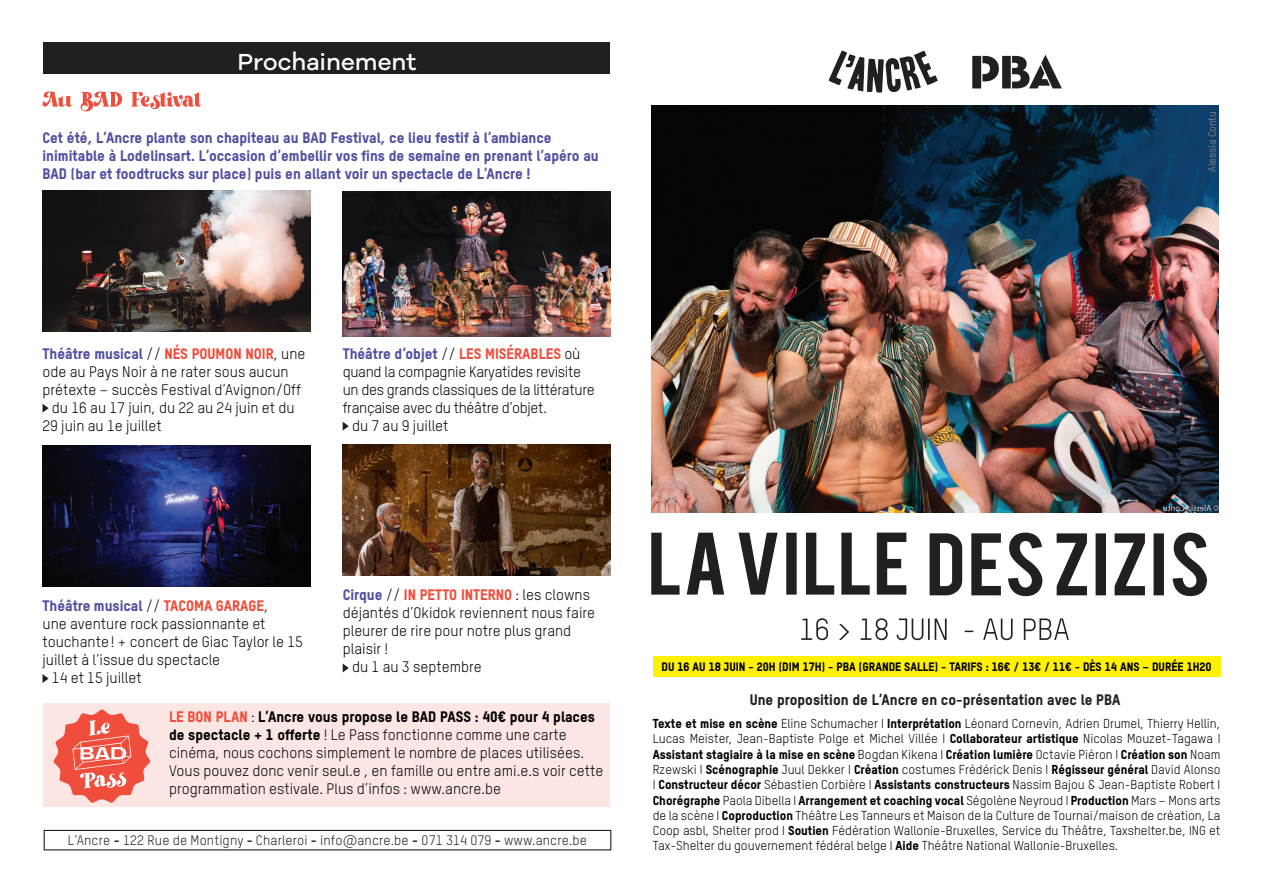
<style>
.page{position:relative;width:1263px;height:893px;background:#fff}
.page>*{position:absolute;margin:0;border:0;box-sizing:border-box;transform-origin:0 0}
.t1{font:500 24px "Galano Grotesque Alt";color:#fff}
.t2{font:15px/18px "TSTAR";color:#000}
.t3{font:800 15px/18px "TSTAR";color:#504fa1}
.t4{font:15px/18px "TSTAR";letter-spacing:-.02em;color:#000}
.t5{font:800 15px "TSTAR";color:#231f20}
.t6{font:13.5px "TSTAR";letter-spacing:.01em;color:#231f20}
.t7{font:12.75px/15.3px "TSTAR";color:#000;text-align:justify}
.t8{font:800 12px "TSTAR";color:#000}
.t9{font:10.5px "TSTAR";color:#939598}
.s1{font-weight:800;color:#504fa1}
.s2{font-weight:800;color:#ef4e3c}
.s3{font-weight:800}
</style>
<div class="page">
<div style="left:44px;top:704px;width:566px;height:103px;background:#fce6e4"></div>
<img style="left:651px;top:106px;width:568px;height:406px">
<div style="left:44px;top:830px;width:567px;height:20px;border:1px solid #231f20"></div>
<div style="left:44px;top:43px;width:566px;height:31px;background:#231f20"></div>
<svg style="left:42px;top:91px;width:159px;height:21px"></svg>
<svg style="left:829px;top:50px;width:109px;height:43px"></svg>
<svg style="left:801px;top:618px;width:268px;height:22px"></svg>
<svg style="left:929px;top:533px;width:278px;height:63px"></svg>
<svg style="left:651px;top:533px;width:255px;height:62px"></svg>
<div style="left:653px;top:656px;width:567px;height:21px;background:#fff101"></div>
<svg style="left:43px;top:404px;width:6px;height:9px"></svg>
<svg style="left:343px;top:422px;width:6px;height:9px"></svg>
<svg style="left:43px;top:674px;width:6px;height:9px"></svg>
<svg style="left:343px;top:664px;width:6px;height:8px"></svg>
<img style="left:43px;top:191px;width:267px;height:140px">
<img style="left:43px;top:446px;width:267px;height:140px">
<img style="left:343px;top:192px;width:267px;height:144px">
<img style="left:343px;top:445px;width:267px;height:131px">
<svg style="left:53px;top:709px;width:97px;height:94px"></svg>
<svg style="left:972px;top:55px;width:90px;height:33px"></svg>
<p class="t1" style="left:237px;top:47px;width:180px">Prochainement</p>
<p class="t3" style="left:43px;top:128px;width:558px">Cet été, L’Ancre plante son chapiteau au BAD Festival, ce lieu festif à l’ambiance inimitable à Lodelinsart. L’occasion d’embellir vos fins de semaine en prenant l’apéro au<br>BAD (bar et foodtrucks sur place) puis en allant voir un spectacle de L’Ancre !</p>
<p class="t9" style="left:1206px;top:172px;width:62px;rotate:-90deg">Alessia Contu</p>
<p class="t2" style="left:43px;top:344px;width:264px"><span class="s1">Théâtre musical</span> // <span class="s2">NÉS POUMON NOIR</span>, une ode au Pays Noir à ne rater sous aucun prétexte – succès Festival d’Avignon/Off</p>
<p class="t2" style="left:43px;top:398px;width:254px;text-indent:9px">du 16 au 17 juin, du 22 au 24 juin et du<br>29 juin au 1e juillet</p>
<p class="t4" style="left:343px;top:344px;width:253px"><span class="s1">Théâtre d’objet</span> // <span class="s2">LES MISÉRABLES</span> où quand la compagnie Karyatides revisite un des grands classiques de la littérature française avec du théâtre d’objet.</p>
<p class="t2" style="left:352px;top:416px;width:98px">du 7 au 9 juillet</p>
<p class="t2" style="left:343px;top:586px;width:254px"><span class="s1">Cirque</span> // <span class="s2">IN PETTO INTERNO</span> : les clowns déjantés d’Okidok reviennent nous faire pleurer de rire pour notre plus grand plaisir !</p>
<p class="t2" style="left:352px;top:658px;width:131px">du 1 au 3 septembre</p>
<p class="t2" style="left:43px;top:596px;width:262px"><span class="s1">Théâtre musical</span> // <span class="s2">TACOMA GARAGE</span>,<br>une aventure rock passionnante et touchante! + concert de Giac Taylor le 15 juillet à l’issue du spectacle</p>
<p class="t2" style="left:52px;top:668px;width:91px">14 et 15 juillet</p>
<p class="t2" style="left:169px;top:708px;width:436px"><span class="s2">LE BON PLAN</span> : <span class="s3">L’Ancre vous propose le BAD PASS : 40€ pour 4 places de spectacle + 1 offerte</span> ! Le Pass fonctionne comme une carte cinéma, nous cochons simplement le nombre de places utilisées.<br>Vous pouvez donc venir seul.e , en famille ou entre ami.e.s voir cette programmation estivale. Plus d’infos : www.ancre.be</p>
<p class="t6" style="left:68px;top:832px;width:521px">L’Ancre <span class="s3">-</span> 122 Rue de Montigny <span class="s3">-</span> Charleroi <span class="s3">-</span> info@ancre.be <span class="s3">-</span> 071 314 079 <span class="s3">-</span> www.ancre.be</p>
<p class="t8" style="left:661px;top:660px;width:552px">DU 16 AU 18 JUIN - 20H (DIM 17H) - PBA (GRANDE SALLE) - TARIFS : 16€ / 13€ / 11€ - DÈS 14 ANS – DURÉE 1H20</p>
<p class="t5" style="left:750px;top:690px;width:372px">Une proposition de L’Ancre en co-présentation avec le PBA</p>
<p class="t7" style="left:653px;top:716px;width:569px"><span class="s3">Texte et mise en scène</span> Eline Schumacher I <span class="s3">Interprétation</span> Léonard Cornevin, Adrien Drumel, Thierry Hellin, Lucas Meister, Jean-Baptiste Polge et Michel Villée I <span class="s3">Collaborateur artistique</span> Nicolas Mouzet-Tagawa I <span class="s3">Assistant stagiaire à la mise en scène</span> Bogdan Kikena I <span class="s3">Création lumière</span> Octavie Piéron I <span class="s3">Création son</span> Noam Rzewski I <span class="s3">Scénographie</span> Juul Dekker I <span class="s3">Création</span> costumes Frédérick Denis I <span class="s3">Régisseur général</span> David Alonso I <span class="s3">Constructeur décor</span> Sébastien Corbière I <span class="s3">Assistants constructeurs</span> Nassim Bajou &amp; Jean-Baptiste Robert I <span class="s3">Chorégraphe</span> Paola Dibella I <span class="s3">Arrangement et coaching vocal</span> Ségolène Neyroud I <span class="s3">Production</span> Mars – Mons arts de la scène I <span class="s3">Coproduction</span> Théâtre Les Tanneurs et Maison de la Culture de Tournai/maison de création, La Coop asbl, Shelter prod I <span class="s3">Soutien</span> Fédération Wallonie-Bruxelles, Service du Théâtre, Taxshelter.be, ING et Tax-Shelter du gouvernement fédéral belge I <span class="s3">Aide</span> Théâtre National Wallonie-Bruxelles.</p>
</div>
